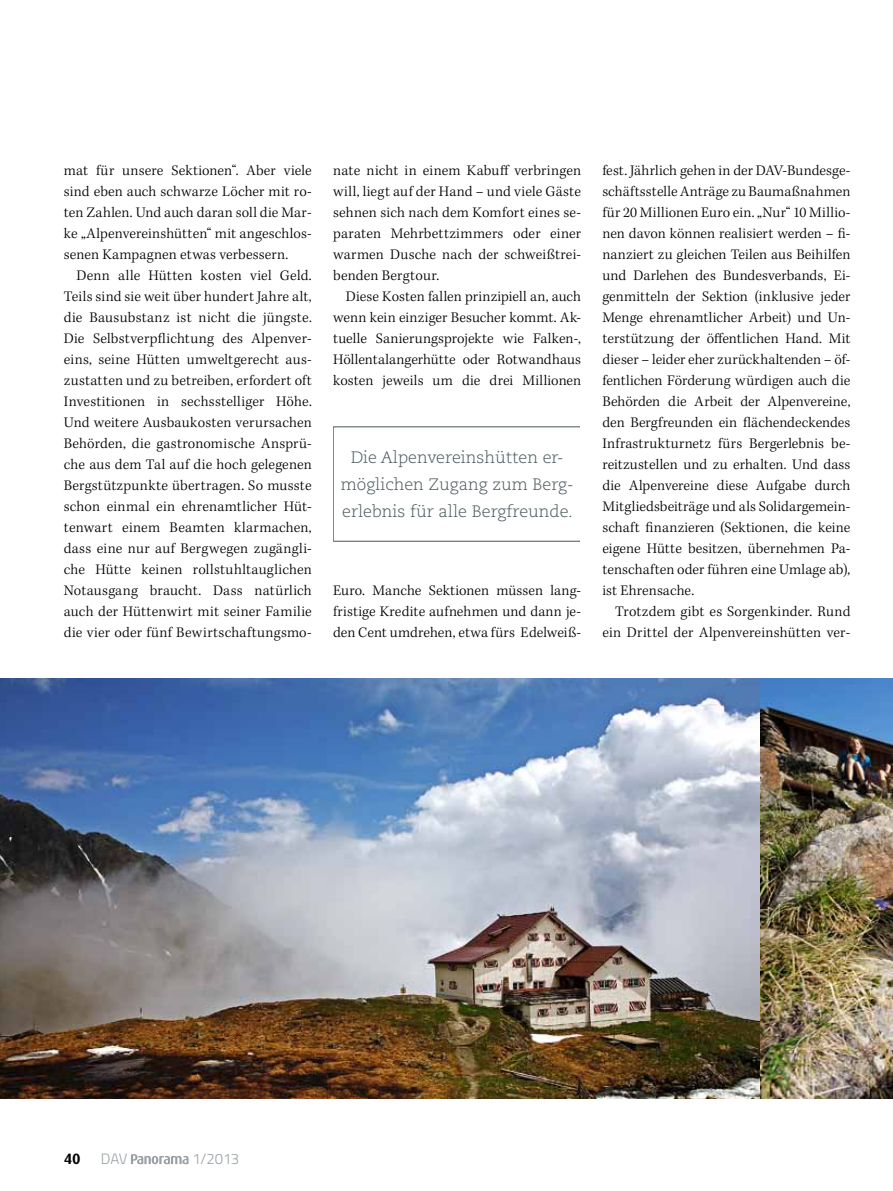
<style>
.page{position:relative;width:893px;height:1191px;background:#fff}
.page>*{position:absolute;margin:0;border:0;box-sizing:border-box;transform-origin:0 0}
.t1{font:300 16.5px/27px "Caecilia LT Std";color:#485559;text-align:center}
.t2{font:300 15px/21px "Kepler Std";letter-spacing:.01em;color:#000;text-align:justify}
.t3{font:300 15px "Titillium";letter-spacing:-.02em;color:#99a1a4}
.t4{font:700 15px "Dax";color:#000}
</style>
<div class="page">
<svg style="left:333px;top:426px;width:247px;height:115px"></svg>
<svg style="left:131px;top:1154px;width:58px;height:10px"></svg>
<img style="left:0;top:678px;width:893px;height:420px">
<p class="t2" style="left:64px;top:160px;width:250px">mat für unsere Sektionen“. Aber viele sind eben auch schwarze Löcher mit ro&shy;ten Zahlen. Und auch daran soll die Mar&shy;ke „Alpenvereinshütten“ mit angeschlos&shy;senen Kampagnen etwas verbessern.</p>
<p class="t2" style="left:64px;top:265px;width:250px;text-indent:13px">Denn alle Hütten kosten viel Geld.<br>Teils sind sie weit über hundert Jahre alt, die Bausubstanz ist nicht die jüngste.<br>Die Selbstverpflichtung des Alpenver&shy;eins, seine Hütten umweltgerecht aus&shy;zustatten und zu betreiben, erfordert oft Investitionen in sechsstelliger Höhe.<br>Und weitere Ausbaukosten verursachen Behörden, die gastronomische Ansprü&shy;che aus dem Tal auf die hoch gelegenen Bergstützpunkte übertragen. So musste schon einmal ein ehrenamtlicher Hüt&shy;tenwart einem Beamten klarmachen, dass eine nur auf Bergwegen zugängli&shy;che Hütte keinen rollstuhltauglichen Notausgang braucht. Dass natürlich auch der Hüttenwirt mit seiner Familie die vier oder fünf Bewirtschaftungsmo-</p>
<p class="t2" style="left:333px;top:160px;width:250px">nate nicht in einem Kabuff verbringen will, liegt auf der Hand – und viele Gäste sehnen sich nach dem Komfort eines se&shy;paraten Mehrbettzimmers oder einer warmen Dusche nach der schweißtrei&shy;benden Bergtour.</p>
<p class="t2" style="left:333px;top:286px;width:250px;text-indent:13px">Diese Kosten fallen prinzipiell an, auch wenn kein einziger Besucher kommt. Ak&shy;tuelle Sanierungsprojekte wie Falken-, Höllentalangerhütte oder Rotwandhaus kosten jeweils um die drei Millionen</p>
<p class="t1" style="left:341px;top:444px;width:234px">Die Alpenvereinshütten er&shy;möglichen Zugang zum Berg&shy;erlebnis für alle Bergfreunde.</p>
<p class="t2" style="left:333px;top:580px;width:250px">Euro. Manche Sektionen müssen lang&shy;fristige Kredite aufnehmen und dann je&shy;den Cent umdrehen, etwa fürs Edelweiß-</p>
<p class="t2" style="left:602px;top:160px;width:250px">fest. Jährlich gehen in der DAV-Bundesge&shy;schäftsstelle Anträge zu Baumaßnahmen für 20 Millionen Euro ein. „Nur“ 10 Millio&shy;nen davon können realisiert werden – fi&shy;nanziert zu gleichen Teilen aus Beihilfen und Darlehen des Bundesverbands, Ei&shy;genmitteln der Sektion (inklusive jeder Menge ehrenamtlicher Arbeit) und Un&shy;terstützung der öffentlichen Hand. Mit dieser – leider eher zurückhaltenden – öf&shy;fentlichen Förderung würdigen auch die Behörden die Arbeit der Alpenvereine, den Bergfreunden ein flächendeckendes Infrastrukturnetz fürs Bergerlebnis be&shy;reitzustellen und zu erhalten. Und dass die Alpenvereine diese Aufgabe durch Mitgliedsbeiträge und als Solidargemein&shy;schaft finanzieren (Sektionen, die keine eigene Hütte besitzen, übernehmen Pa&shy;tenschaften oder führen eine Umlage ab), ist Ehrensache.</p>
<p class="t2" style="left:602px;top:601px;width:250px;text-align:right">Trotzdem gibt es Sorgenkinder. Rund ein Drittel der Alpenvereinshütten ver-</p>
<p class="t4" style="left:64px;top:1150px;width:18px">40</p>
<p class="t3" style="left:101px;top:1148px;width:28px">DAV</p>
<p class="t3" style="left:193px;top:1148px;width:48px">1/2013</p>
</div>
